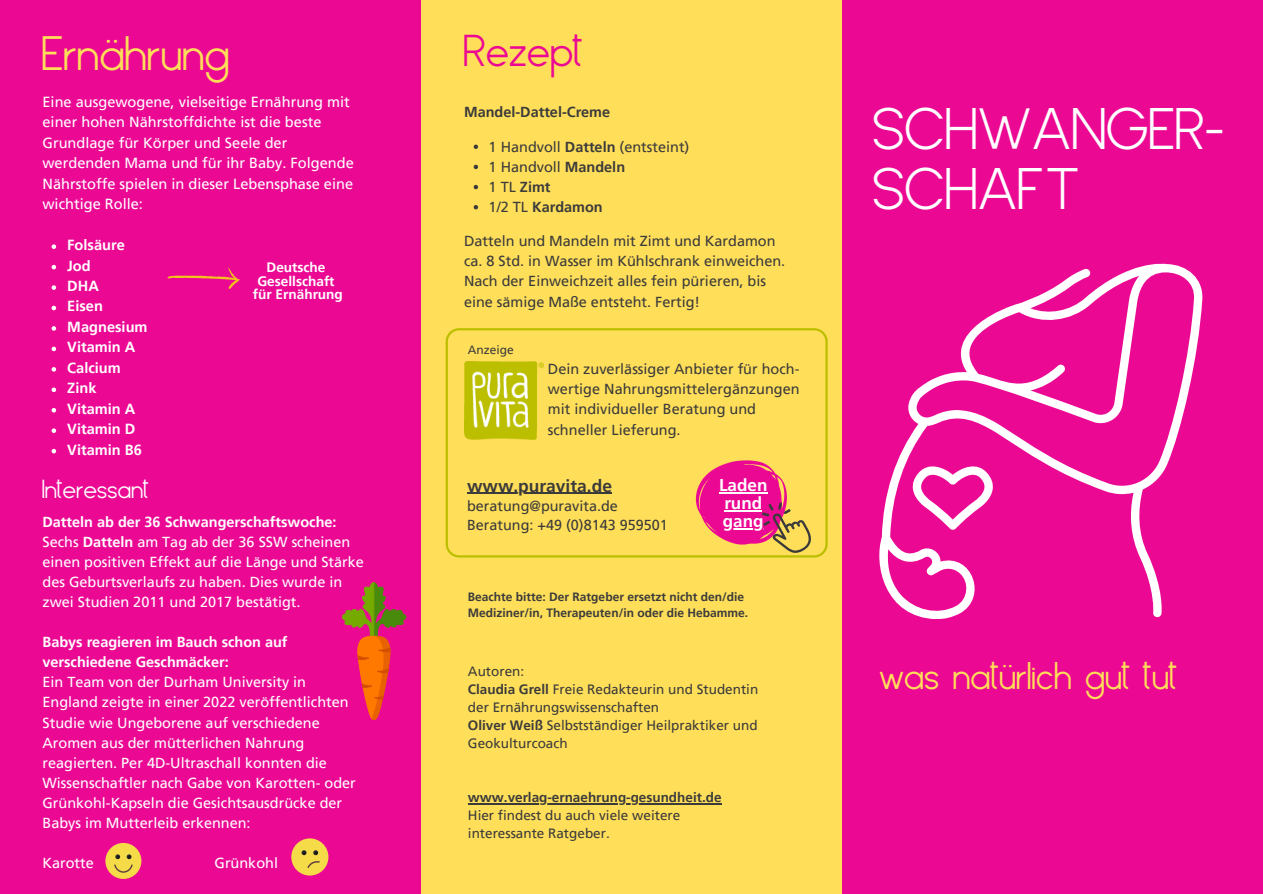
<style>
.page{position:relative;width:1263px;height:894px;background:#fff}
.page>*{position:absolute;margin:0;border:0;box-sizing:border-box;transform-origin:0 0}
.t1{font:300 47.25px/59.7px "Glasgow";color:#fff}
.t2{font:300 39px "Glasgow";color:#ffde59}
.t3{font:300 36px "Glasgow";color:#eb0994}
.t4{font:300 31.2px "Glasgow";color:#ffde59}
.t5{font:300 21px "Glasgow";color:#fff}
.t6{font:700 17.4px "Frutiger LT Pro";color:#3b3b3b}
.t7{font:700 17.1px/18px "Frutiger LT Pro";color:#fff;text-align:center}
.t8{font:14.55px/20.4px "Frutiger LT Pro";color:#fff}
.t9{font:700 14.55px "Frutiger LT Pro";color:#fff}
.t10{font:14.4px/20px "Frutiger LT Pro";color:#fff}
.t11{font:14.4px/20.1px "Frutiger LT Pro";color:#3b3b3b}
.t12{font:700 14.4px/20px "Frutiger LT Pro";color:#fff}
.t13{font:700 14.4px "Frutiger LT Pro";color:#3b3b3b}
.t14{font:700 13.65px/13.5px "Frutiger LT Pro";color:#fff;text-align:center}
.t15{font:13.5px/18px "Frutiger LT Pro";color:#3b3b3b}
.t16{font:700 13.5px "Frutiger LT Pro";color:#3b3b3b}
.t17{font:700 12px/16px "Frutiger LT Pro";color:#3b3b3b}
.t18{font:12px "Frutiger LT Pro";color:#3b3b3b}
.s1{font-weight:700}
.s2{font-weight:400}
</style>
<div class="page">
<div style="left:0;top:0;width:1263px;height:893px;background:#eb0994"></div>
<svg style="left:879px;top:263px;width:324px;height:355px"></svg>
<svg style="left:912px;top:461px;width:81px;height:68px"></svg>
<div style="left:421px;top:0;width:421px;height:892px;background:#ffde59"></div>
<svg style="left:446px;top:328px;width:382px;height:229px"></svg>
<hr style="left:467px;top:492px;width:145px;height:2px;background:#3b3b3b">
<img style="left:464px;top:362px;width:80px;height:77px">
<hr style="left:468px;top:803px;width:253px;height:1px;background:#3b3b3b">
<svg style="left:474px;top:144px;width:4px;height:5px"></svg>
<svg style="left:474px;top:165px;width:4px;height:4px"></svg>
<svg style="left:474px;top:185px;width:4px;height:4px"></svg>
<svg style="left:474px;top:205px;width:4px;height:4px"></svg>
<svg style="left:342px;top:582px;width:64px;height:137px"></svg>
<svg style="left:52px;top:244px;width:4px;height:5px"></svg>
<svg style="left:52px;top:265px;width:4px;height:4px"></svg>
<svg style="left:52px;top:285px;width:4px;height:5px"></svg>
<svg style="left:52px;top:306px;width:4px;height:4px"></svg>
<svg style="left:52px;top:326px;width:4px;height:4px"></svg>
<svg style="left:52px;top:346px;width:4px;height:5px"></svg>
<svg style="left:52px;top:367px;width:4px;height:4px"></svg>
<svg style="left:52px;top:387px;width:4px;height:5px"></svg>
<svg style="left:52px;top:408px;width:4px;height:4px"></svg>
<svg style="left:52px;top:428px;width:4px;height:5px"></svg>
<svg style="left:52px;top:448px;width:4px;height:5px"></svg>
<div style="left:291px;top:838px;width:37px;height:37px;background:#f5db48;border-radius:50%"></div>
<svg style="left:313px;top:850px;width:5px;height:4px"></svg>
<svg style="left:302px;top:850px;width:4px;height:4px"></svg>
<svg style="left:307px;top:861px;width:13px;height:6px"></svg>
<div style="left:105px;top:842px;width:36px;height:36px;background:#f5db48;border-radius:50%"></div>
<svg style="left:127px;top:854px;width:4px;height:4px"></svg>
<svg style="left:115px;top:854px;width:5px;height:4px"></svg>
<svg style="left:114px;top:864px;width:19px;height:8px"></svg>
<svg style="left:167px;top:267px;width:73px;height:21px"></svg>
<h1 class="t2" style="left:42px;top:23px;width:190px">Ernährung</h1>
<p class="t8" style="left:42px;top:92px;width:313px">Eine ausgewogene, vielseitige Ernährung mit einer hohen Nährstoffdichte ist die beste Grundlage für Körper und Seele der werdenden Mama und für ihr Baby. Folgende Nährstoffe spielen in dieser Lebensphase eine wichtige Rolle:</p>
<p class="t9" style="left:67px;top:236px;width:59px">Folsäure</p>
<h5 class="t9" style="left:67px;top:256px;width:25px">Jod</h5>
<p class="t9" style="left:67px;top:277px;width:33px">DHA</p>
<p class="t9" style="left:67px;top:297px;width:37px">Eisen</p>
<p class="t9" style="left:67px;top:318px;width:82px">Magnesium</p>
<p class="t9" style="left:67px;top:338px;width:70px">Vitamin A</p>
<p class="t9" style="left:67px;top:358px;width:55px">Calcium</p>
<p class="t9" style="left:67px;top:379px;width:31px">Zink</p>
<p class="t9" style="left:67px;top:399px;width:70px">Vitamin A</p>
<p class="t9" style="left:67px;top:420px;width:70px">Vitamin D</p>
<p class="t9" style="left:67px;top:440px;width:76px">Vitamin B6</p>
<p class="t14" style="left:257px;top:260px;width:79px">Deutsche<br>Gesellschaft</p>
<p class="t14" style="left:253px;top:287px;width:91px">für Ernährung</p>
<p class="t5" style="left:42px;top:472px;width:109px">Interessant</p>
<p class="t12" style="left:42px;top:512px;width:296px">Datteln ab der 36 Schwangerschaftswoche:</p>
<p class="t10" style="left:42px;top:532px;width:323px">Sechs <span class="s1">Datteln</span> am Tag ab der 36 SSW scheinen einen positiven Effekt auf die Länge und Stärke des Geburtsverlaufs zu haben. Dies wurde in zwei Studien 2011 und 2017 bestätigt.</p>
<p class="t12" style="left:42px;top:632px;width:247px">Babys reagieren im Bauch schon auf verschiedene Geschmäcker:</p>
<p class="t10" style="left:42px;top:672px;width:315px">Ein Team von der Durham University in England zeigte in einer 2022 veröffentlichten Studie wie Ungeborene auf verschiedene Aromen aus der mütterlichen Nahrung reagierten. Per 4D-Ultraschall konnten die Wissenschaftler nach Gabe von Karotten- oder Grünkohl-Kapseln die Gesichtsausdrücke der Babys im Mutterleib erkennen:</p>
<p class="t10" style="left:42px;top:852px;width:53px">Karotte</p>
<p class="t10" style="left:215px;top:852px;width:65px">Grünkohl</p>
<h2 class="t3" style="left:464px;top:23px;width:121px">Rezept</h2>
<p class="t13" style="left:464px;top:104px;width:148px">Mandel-Dattel-Creme</p>
<p class="t11" style="left:489px;top:136px;width:202px">1 Handvoll <span class="s1">Datteln</span> (entsteint)</p>
<p class="t11" style="left:489px;top:156px;width:138px">1 Handvoll <span class="s1">Mandeln</span></p>
<p class="t13" style="left:489px;top:178px;width:63px"><span class="s2">1 TL</span> Zimt</p>
<p class="t13" style="left:489px;top:198px;width:116px"><span class="s2">1/2 TL</span> Kardamon</p>
<p class="t11" style="left:464px;top:231px;width:313px">Datteln und Mandeln mit Zimt und Kardamon</p>
<p class="t11" style="left:464px;top:251px;width:323px">ca. 8 Std. in Wasser im Kühlschrank einweichen.</p>
<p class="t11" style="left:464px;top:271px;width:303px">Nach der Einweichzeit alles fein pürieren, bis eine sämige Maße entsteht. Fertig!</p>
<p class="t18" style="left:468px;top:342px;width:48px">Anzeige</p>
<p class="t11" style="left:548px;top:358px;width:253px">Dein zuverlässiger Anbieter für hoch-</p>
<p class="t11" style="left:548px;top:379px;width:253px">wertige Nahrungsmittelergänzungen</p>
<p class="t11" style="left:548px;top:399px;width:210px">mit individueller Beratung und</p>
<p class="t11" style="left:548px;top:419px;width:134px">schneller Lieferung.</p>
<p class="t6" style="left:467px;top:475px;width:146px">www.puravita.de</p>
<p class="t11" style="left:467px;top:495px;width:152px">beratung@puravita.de</p>
<p class="t11" style="left:467px;top:514px;width:202px">Beratung: +49 (0)8143 959501</p>
<h2 class="t7" style="left:719px;top:476px;width:50px">Laden rund</h2>
<p class="t7" style="left:723px;top:512px;width:42px">gang</p>
<h6 class="t17" style="left:468px;top:589px;width:282px">Beachte bitte: Der Ratgeber ersetzt nicht den/die<br>Mediziner/in, Therapeuten/in oder die Hebamme.</h6>
<p class="t15" style="left:468px;top:662px;width:58px">Autoren:</p>
<p class="t15" style="left:468px;top:680px;width:292px"><span class="s1">Claudia Grell</span> Freie Redakteurin und Studentin der Ernährungswissenschaften</p>
<p class="t15" style="left:468px;top:716px;width:291px"><span class="s1">Oliver Weiß</span> Selbstständiger Heilpraktiker und<br>Geokulturcoach</p>
<p class="t16" style="left:468px;top:789px;width:255px">www.verlag-ernaehrung-gesundheit.de</p>
<h6 class="t15" style="left:468px;top:806px;width:214px">Hier findest du auch viele weitere</h6>
<h4 class="t15" style="left:468px;top:824px;width:143px">interessante Ratgeber.</h4>
<p class="t1" style="left:873px;top:100px;width:353px">SCHWANGER-<br>SCHAFT</p>
<p class="t4" style="left:879px;top:650px;width:300px">was natürlich gut tut</p>
</div>
